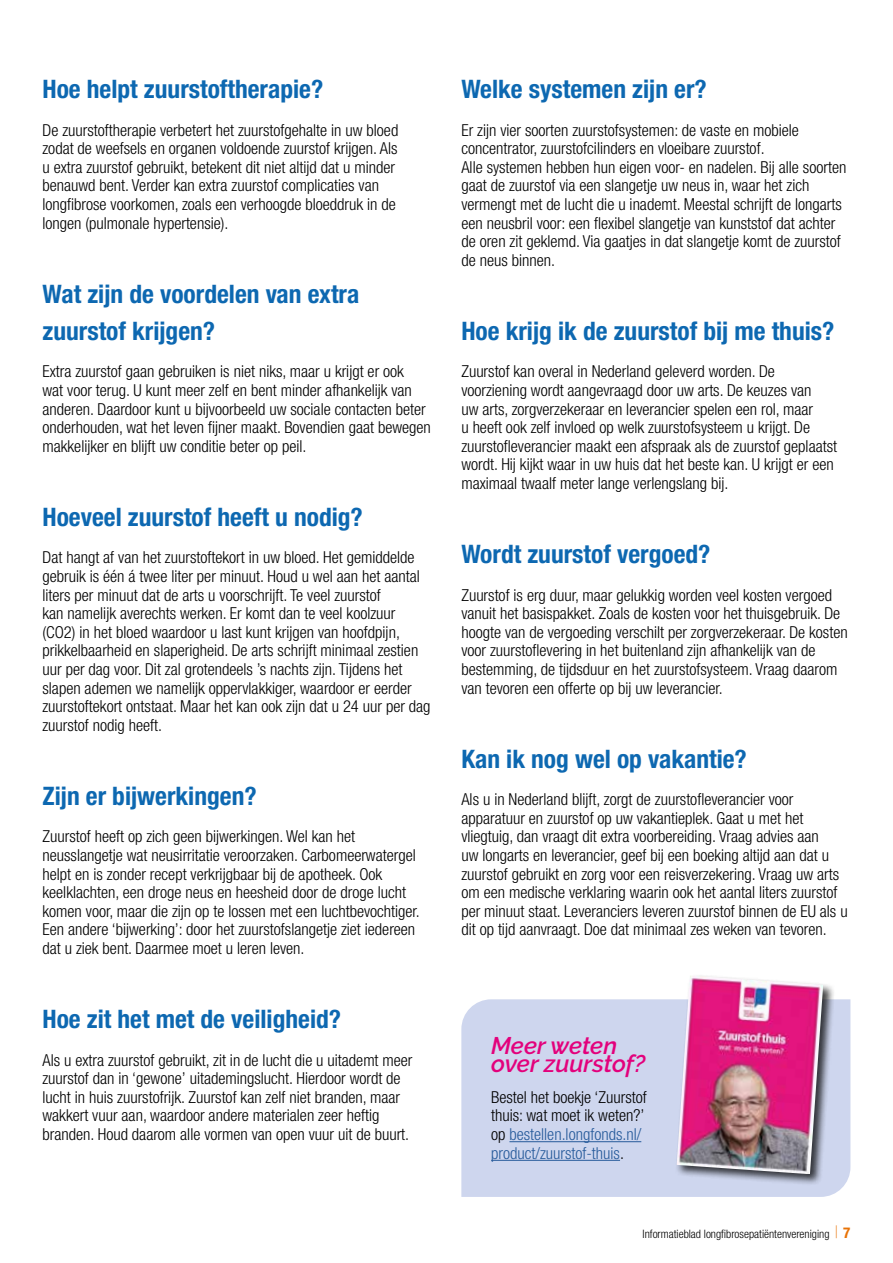
<style>
.page{position:relative;width:893px;height:1263px;background:#fff}
.page>*{position:absolute;margin:0;border:0;box-sizing:border-box;transform-origin:0 0}
.t1{font:700 condensed 25.5px/37.2px "Helvetica Neue LT Std";color:#0d68b1}
.t2{font:italic 600 24px/18.6px "Raleway";color:#e3017c}
.t3{font:300 condensed 16.5px/18.6px "Helvetica Neue LT Std";color:#000}
.t4{font:300 condensed 11.7px "Helvetica Neue LT Std";color:#000}
.s1{color:#275b9b}
.s2{font-size:17.4px;color:#e87307}
.s3{font-weight:700;font-size:15px;color:#e87307}
</style>
<div class="page">
<div style="left:461px;top:999px;width:389px;height:198px;background:#ced6ee"></div>
<hr style="left:509px;top:1141px;width:132px;height:1px;background:#275b9b">
<hr style="left:491px;top:1160px;width:129px;height:1px;background:#275b9b">
<div style="left:675px;top:974px;width:160px;height:212px;background:#000;opacity:.75"></div>
<img style="left:677px;top:975px;width:146px;height:199px">
<h1 class="t1" style="left:43px;top:70px;width:282px">Hoe helpt zuurstoftherapie?</h1>
<p class="t3" style="left:43px;top:120px;width:357px">De zuurstoftherapie verbetert het zuurstofgehalte in uw bloed zodat de weefsels en organen voldoende zuurstof krijgen. Als u extra zuurstof gebruikt, betekent dit niet altijd dat u minder benauwd bent. Verder kan extra zuurstof complicaties van longfibrose voorkomen, zoals een verhoogde bloeddruk in de longen (pulmonale hypertensie).</p>
<h1 class="t1" style="left:43px;top:275px;width:318px">Wat zijn de voordelen van extra zuurstof krijgen?</h1>
<p class="t3" style="left:43px;top:362px;width:390px">Extra zuurstof gaan gebruiken is niet niks, maar u krijgt er ook<br>wat voor terug. U kunt meer zelf en bent minder afhankelijk van anderen. Daardoor kunt u bijvoorbeeld uw sociale contacten beter onderhouden, wat het leven fijner maakt. Bovendien gaat bewegen makkelijker en blijft uw conditie beter op peil.</p>
<h1 class="t1" style="left:43px;top:498px;width:322px">Hoeveel zuurstof heeft u nodig?</h1>
<p class="t3" style="left:43px;top:548px;width:390px">Dat hangt af van het zuurstoftekort in uw bloed. Het gemiddelde gebruik is één á twee liter per minuut. Houd u wel aan het aantal liters per minuut dat de arts u voorschrijft. Te veel zuurstof<br>kan namelijk averechts werken. Er komt dan te veel koolzuur (CO2) in het bloed waardoor u last kunt krijgen van hoofdpijn, prikkelbaarheid en slaperigheid. De arts schrijft minimaal zestien uur per dag voor. Dit zal grotendeels ’s nachts zijn. Tijdens het slapen ademen we namelijk oppervlakkiger, waardoor er eerder zuurstoftekort ontstaat. Maar het kan ook zijn dat u 24 uur per dag zuurstof nodig heeft.</p>
<h1 class="t1" style="left:43px;top:777px;width:216px">Zijn er bijwerkingen?</h1>
<p class="t3" style="left:43px;top:827px;width:379px">Zuurstof heeft op zich geen bijwerkingen. Wel kan het neusslangetje wat neusirritatie veroorzaken. Carbomeerwatergel helpt en is zonder recept verkrijgbaar bij de apotheek. Ook keelklachten, een droge neus en heesheid door de droge lucht komen voor, maar die zijn op te lossen met een luchtbevochtiger.<br>Een andere ‘bijwerking’: door het zuurstofslangetje ziet iedereen dat u ziek bent. Daarmee moet u leren leven.</p>
<h1 class="t1" style="left:43px;top:1000px;width:300px">Hoe zit het met de veiligheid?</h1>
<p class="t3" style="left:43px;top:1050px;width:372px">Als u extra zuurstof gebruikt, zit in de lucht die u uitademt meer zuurstof dan in ‘gewone’ uitademingslucht. Hierdoor wordt de lucht in huis zuurstofrijk. Zuurstof kan zelf niet branden, maar wakkert vuur aan, waardoor andere materialen zeer heftig branden. Houd daarom alle vormen van open vuur uit de buurt.</p>
<h1 class="t1" style="left:461px;top:70px;width:247px">Welke systemen zijn er?</h1>
<p class="t3" style="left:461px;top:120px;width:386px">Er zijn vier soorten zuurstofsystemen: de vaste en mobiele concentrator, zuurstofcilinders en vloeibare zuurstof.<br>Alle systemen hebben hun eigen voor- en nadelen. Bij alle soorten gaat de zuurstof via een slangetje uw neus in, waar het zich vermengt met de lucht die u inademt. Meestal schrijft de longarts een neusbril voor: een flexibel slangetje van kunststof dat achter de oren zit geklemd. Via gaatjes in dat slangetje komt de zuurstof de neus binnen.</p>
<h1 class="t1" style="left:461px;top:312px;width:375px">Hoe krijg ik de zuurstof bij me thuis?</h1>
<p class="t3" style="left:461px;top:362px;width:377px">Zuurstof kan overal in Nederland geleverd worden. De voorziening wordt aangevraagd door uw arts. De keuzes van<br>uw arts, zorgverzekeraar en leverancier spelen een rol, maar<br>u heeft ook zelf invloed op welk zuurstofsysteem u krijgt. De zuurstofleverancier maakt een afspraak als de zuurstof geplaatst wordt. Hij kijkt waar in uw huis dat het beste kan. U krijgt er een maximaal twaalf meter lange verlengslang bij.</p>
<h1 class="t1" style="left:461px;top:535px;width:251px">Wordt zuurstof vergoed?</h1>
<p class="t3" style="left:461px;top:585px;width:388px">Zuurstof is erg duur, maar gelukkig worden veel kosten vergoed vanuit het basispakket. Zoals de kosten voor het thuisgebruik. De hoogte van de vergoeding verschilt per zorgverzekeraar. De kosten voor zuurstoflevering in het buitenland zijn afhankelijk van de bestemming, de tijdsduur en het zuurstofsysteem. Vraag daarom van tevoren een offerte op bij uw leverancier.</p>
<h1 class="t1" style="left:461px;top:740px;width:287px">Kan ik nog wel op vakantie?</h1>
<p class="t3" style="left:461px;top:790px;width:388px">Als u in Nederland blijft, zorgt de zuurstofleverancier voor apparatuur en zuurstof op uw vakantieplek. Gaat u met het vliegtuig, dan vraagt dit extra voorbereiding. Vraag advies aan<br>uw longarts en leverancier, geef bij een boeking altijd aan dat u zuurstof gebruikt en zorg voor een reisverzekering. Vraag uw arts om een medische verklaring waarin ook het aantal liters zuurstof per minuut staat. Leveranciers leveren zuurstof binnen de EU als u dit op tijd aanvraagt. Doe dat minimaal zes weken van tevoren.</p>
<h2 class="t2" style="left:491px;top:1036px;width:156px">Meer weten over zuurstof?</h2>
<p class="t3" style="left:491px;top:1087px;width:157px">Bestel het boekje ‘Zuurstof thuis: wat moet ik weten?’ op <span class="s1">bestellen.longfonds.nl/ product/zuurstof-thuis</span>.</p>
<p class="t4" style="left:643px;top:1227px;width:209px">Informatieblad longfibrosepatiëntenvereniging <span class="s2">|</span> <span class="s3">7</span></p>
</div>
